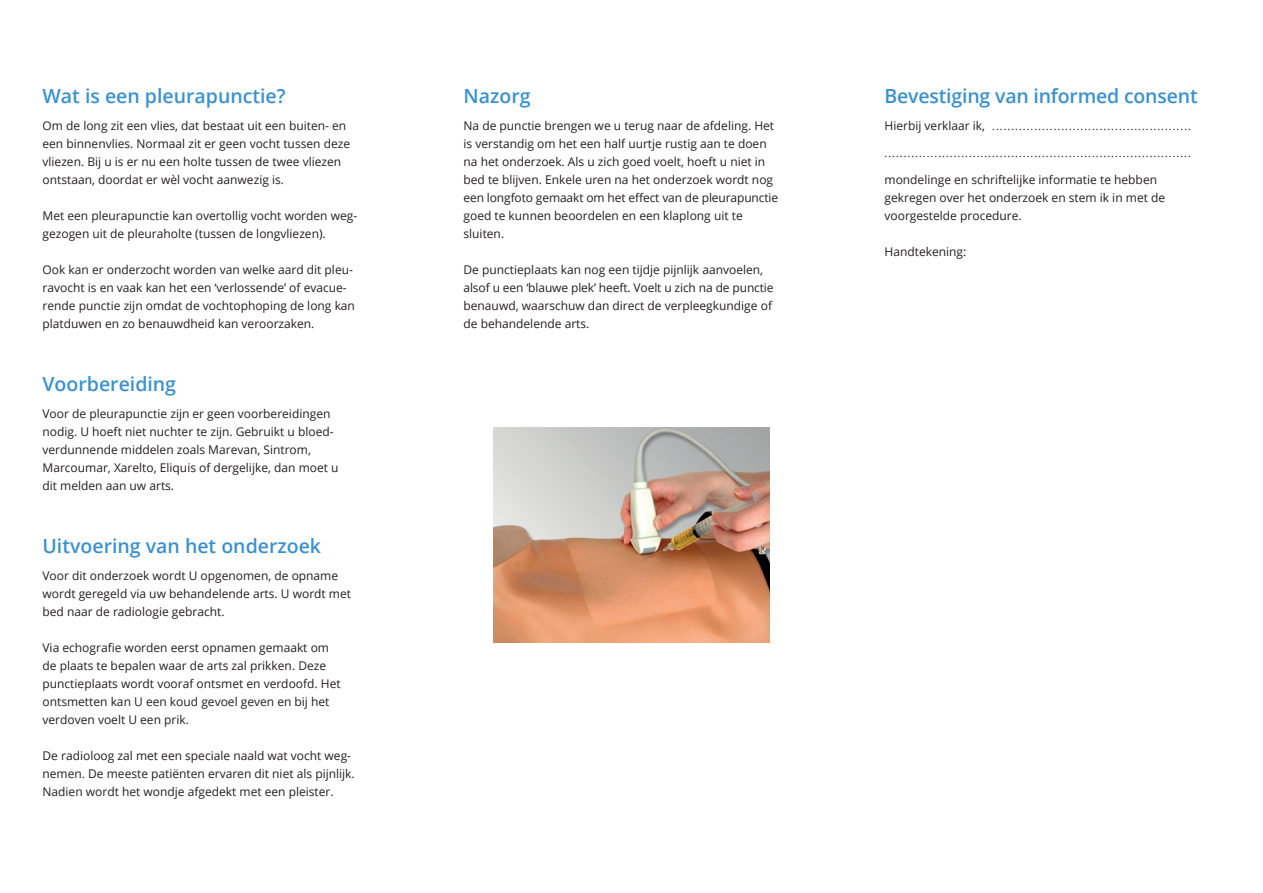
<style>
.page{position:relative;width:1263px;height:893px;background:#fff}
.page>*{position:absolute;margin:0;border:0;box-sizing:border-box;transform-origin:0 0}
.t1{font:600 19.5px "Open Sans";color:#3b91ce}
.t2{font:12px/18px "Open Sans";color:#231f20}
.t3{font:10.5px "Open Sans";color:#231f20}
.s1{font-size:12px}
</style>
<div class="page">
<img style="left:493px;top:428px;width:277px;height:215px">
<h1 class="t1" style="left:43px;top:82px;width:245px">Wat is een pleurapunctie?</h1>
<p class="t2" style="left:43px;top:116px;width:309px">Om de long zit een vlies, dat bestaat uit een buiten- en een binnenvlies. Normaal zit er geen vocht tussen deze vliezen. Bij u is er nu een holte tussen de twee vliezen ontstaan, doordat er wèl vocht aanwezig is.</p>
<p class="t2" style="left:43px;top:206px;width:316px">Met een pleurapunctie kan overtollig vocht worden weg&shy;gezogen uit de pleuraholte (tussen de longvliezen).</p>
<p class="t2" style="left:43px;top:260px;width:314px">Ook kan er onderzocht worden van welke aard dit pleu&shy;ravocht is en vaak kan het een ‘verlossende’ of evacue&shy;rende punctie zijn omdat de vochtophoping de long kan platduwen en zo benauwdheid kan veroorzaken.</p>
<h1 class="t1" style="left:43px;top:370px;width:135px">Voorbereiding</h1>
<p class="t2" style="left:43px;top:404px;width:297px">Voor de pleurapunctie zijn er geen voorbereidingen nodig. U hoeft niet nuchter te zijn. Gebruikt u bloed&shy;verdunnende middelen zoals Marevan, Sintrom, Marcoumar, Xarelto, Eliquis of dergelijke, dan moet u dit melden aan uw arts.</p>
<h1 class="t1" style="left:43px;top:532px;width:280px">Uitvoering van het onderzoek</h1>
<p class="t2" style="left:43px;top:566px;width:310px">Voor dit onderzoek wordt U opgenomen, de opname wordt geregeld via uw behandelende arts. U wordt met bed naar de radiologie gebracht.</p>
<p class="t2" style="left:43px;top:638px;width:300px">Via echografie worden eerst opnamen gemaakt om de plaats te bepalen waar de arts zal prikken. Deze punctieplaats wordt vooraf ontsmet en verdoofd. Het ontsmetten kan U een koud gevoel geven en bij het verdoven voelt U een prik.</p>
<p class="t2" style="left:43px;top:746px;width:314px">De radioloog zal met een speciale naald wat vocht weg&shy;nemen. De meeste patiënten ervaren dit niet als pijnlijk.<br>Nadien wordt het wondje afgedekt met een pleister.</p>
<h1 class="t1" style="left:463px;top:82px;width:69px">Nazorg</h1>
<p class="t2" style="left:463px;top:116px;width:316px">Na de punctie brengen we u terug naar de afdeling. Het is verstandig om het een half uurtje rustig aan te doen na het onderzoek. Als u zich goed voelt, hoeft u niet in bed te blijven. Enkele uren na het onderzoek wordt nog een longfoto gemaakt om het effect van de pleurapunctie goed te kunnen beoordelen en een klaplong uit te sluiten.</p>
<p class="t2" style="left:463px;top:260px;width:312px">De punctieplaats kan nog een tijdje pijnlijk aanvoelen, alsof u een ‘blauwe plek’ heeft. Voelt u zich na de punctie benauwd, waarschuw dan direct de verpleegkundige of de behandelende arts.</p>
<h1 class="t1" style="left:884px;top:82px;width:315px">Bevestiging van informed consent</h1>
<p class="t3" style="left:884px;top:119px;width:308px"><span class="s1">Hierbij verklaar ik,</span> ....................................................</p>
<p class="t3" style="left:884px;top:146px;width:308px">................................................................................</p>
<p class="t2" style="left:884px;top:170px;width:282px">mondelinge en schriftelijke informatie te hebben gekregen over het onderzoek en stem ik in met de voorgestelde procedure.</p>
<p class="t2" style="left:884px;top:242px;width:83px">Handtekening:</p>
</div>
